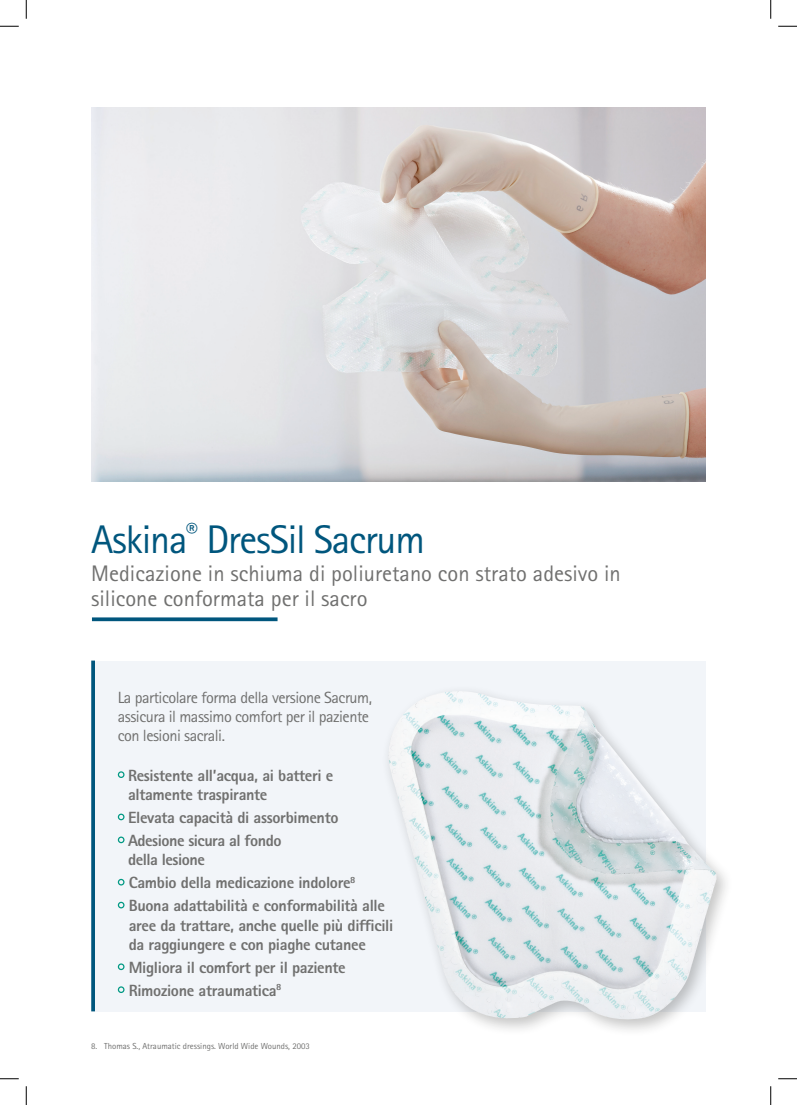
<style>
.page{position:relative;width:797px;height:1105px;background:#fff}
.page>*{position:absolute;margin:0;border:0;box-sizing:border-box;transform-origin:0 0}
._21_Source_reference{font:40px "Rotis Sans Serif Pro";letter-spacing:-.03em;color:#00567d}
._21_Source_reference-2{font:22.5px/25px "Rotis Sans Serif Pro";color:#70706f}
.txt_courant{font:800 16.25px/19.4px "Rotis Sans Serif Pro";letter-spacing:-.02em;color:#70706f}
.txt_courant-2{font:16.25px/19.4px "Rotis Sans Serif Pro";letter-spacing:-.03em;color:#70706f}
.Légende{font:8.75px "Rotis Sans Serif Pro";color:#70706f}
</style>
<div class="page">
<div style="left:95px;top:661px;width:610px;height:350px;background:#f2f5f9"></div>
<div style="left:381px;top:684px;width:352px;height:353px;background:#1d1d1b;opacity:.26"></div>
<img style="left:387px;top:691px;width:331px;height:329px">
<img style="left:91px;top:108px;width:614px;height:373px">
<svg style="left:92px;top:617px;width:185px;height:4px"></svg>
<div style="left:118px;top:771px;width:6px;height:7px;border:1px solid #009983;border-radius:50%"></div>
<svg style="left:118px;top:814px;width:6px;height:6px"></svg>
<div style="left:118px;top:836px;width:6px;height:7px;border:1px solid #009983;border-radius:50%"></div>
<svg style="left:118px;top:879px;width:6px;height:6px"></svg>
<svg style="left:118px;top:902px;width:6px;height:6px"></svg>
<div style="left:118px;top:963px;width:6px;height:7px;border:1px solid #009983;border-radius:50%"></div>
<div style="left:118px;top:986px;width:6px;height:7px;border:1px solid #009983;border-radius:50%"></div>
<svg style="left:91px;top:661px;width:4px;height:350px"></svg>
<svg style="left:0;top:25px;width:19px;height:2px"></svg>
<svg style="left:778px;top:25px;width:19px;height:2px"></svg>
<svg style="left:0;top:1078px;width:19px;height:1px"></svg>
<svg style="left:778px;top:1078px;width:19px;height:1px"></svg>
<svg style="left:25px;top:0;width:2px;height:19px"></svg>
<svg style="left:25px;top:1086px;width:2px;height:19px"></svg>
<svg style="left:770px;top:0;width:1px;height:19px"></svg>
<svg style="left:770px;top:1086px;width:1px;height:19px"></svg>
<p class="_21_Source_reference" style="left:91px;top:515px;width:335px">Askina<sup>®</sup> DresSil Sacrum</p>
<p class="_21_Source_reference-2" style="left:91px;top:561px;width:531px">Medicazione in schiuma di poliuretano con strato adesivo in silicone conformata per il sacro</p>
<p class="txt_courant-2" style="left:118px;top:687px;width:256px">La particolare forma della versione Sacrum, assicura il massimo comfort per il paziente con lesioni sacrali.</p>
<p class="txt_courant" style="left:128px;top:765px;width:207px">Resistente all’acqua, ai batteri e altamente traspirante</p>
<p class="txt_courant" style="left:128px;top:808px;width:212px">Elevata capacità di assorbimento</p>
<p class="txt_courant" style="left:128px;top:831px;width:155px">Adesione sicura al fondo della lesione</p>
<p class="txt_courant" style="left:129px;top:873px;width:228px">Cambio della medicazione indolore<sup>8</sup></p>
<p class="txt_courant" style="left:129px;top:896px;width:266px">Buona adattabilità e conformabilità alle aree da trattare, anche quelle più difficili da raggiungere e con piaghe cutanee</p>
<p class="txt_courant" style="left:129px;top:957px;width:218px">Migliora il comfort per il paziente</p>
<p class="txt_courant" style="left:129px;top:980px;width:154px">Rimozione atraumatica<sup>8</sup></p>
<p class="Légende" style="left:91px;top:1040px;width:220px">8. Thomas S., Atraumatic dressings. World Wide Wounds, 2003</p>
</div>
